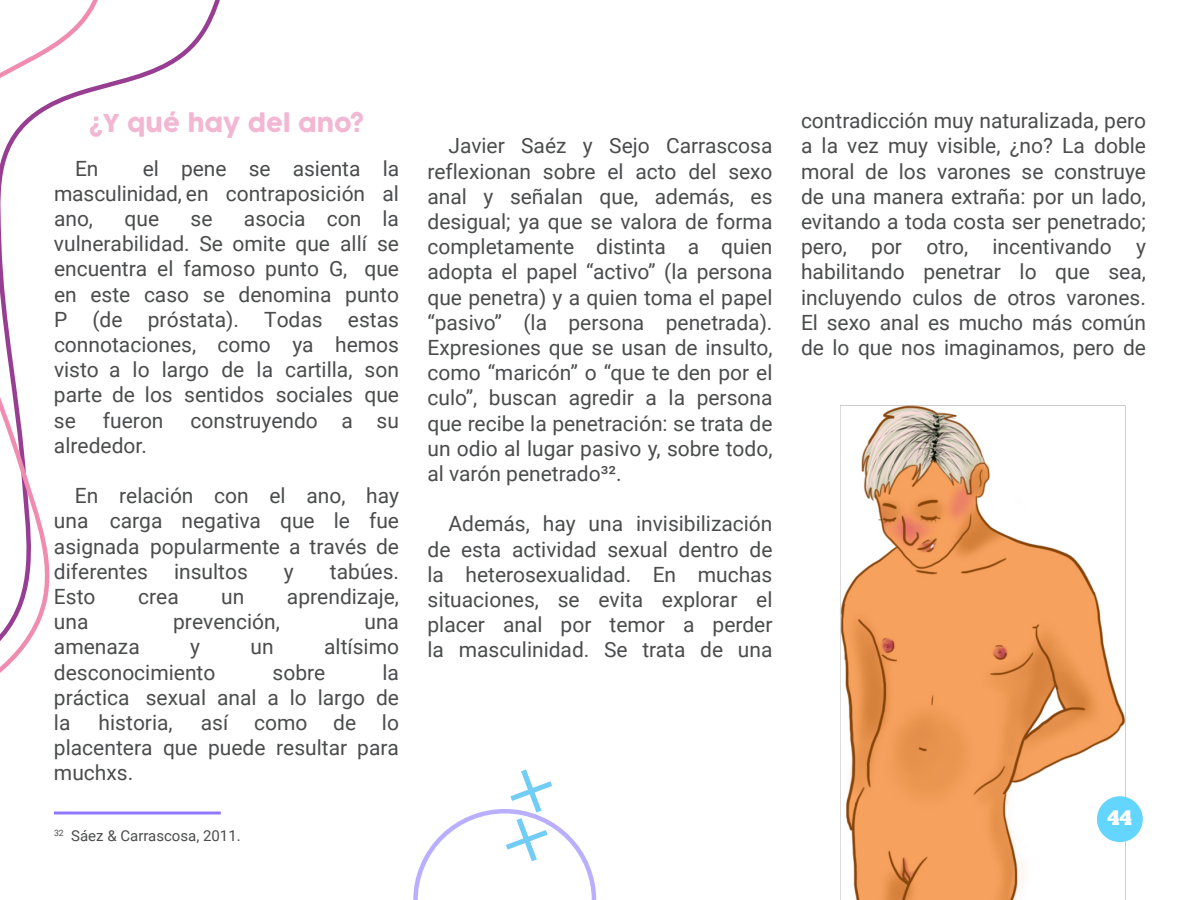
<style>
.page{position:relative;width:1200px;height:900px;background:#fff}
.page>*{position:absolute;margin:0;border:0;box-sizing:border-box;transform-origin:0 0}
.t1{font:24px "Cocogoose";color:#f2b7d2}
.t2{font:21px/25.2px "Roboto";color:#4b4c4d;text-align:justify}
.t3{font:21px "Chunk Five";color:#fff}
.t4{font:15px "Roboto";color:#4b4c4d}
</style>
<div class="page">
<img style="left:840px;top:405px;width:293px;height:495px">
<hr style="left:54px;top:812px;width:167px;height:2px;background:#9278ff">
<div style="left:1097px;top:796px;width:46px;height:46px;background:#63d5ff;border-radius:50%"></div>
<svg style="left:112px;top:0;width:108px;height:87px"></svg>
<svg style="left:0;top:0;width:112px;height:673px"></svg>
<svg style="left:413px;top:770px;width:184px;height:130px"></svg>
<p class="t1" style="left:89px;top:107px;width:276px">¿Y qué hay del ano?</p>
<p class="t2" style="left:75px;top:155px;width:25px">En</p>
<p class="t2" style="left:54px;top:155px;width:347px;text-indent:89px">el pene se asienta la masculinidad, en contraposición al ano,</p>
<p class="t2" style="left:54px;top:205px;width:347px;text-indent:190px">asocia con la vulnerabilidad. Se omite que allí se encuentra el famoso punto G, que en este caso se denomina punto P (de próstata). Todas estas connotaciones, como ya hemos visto a lo largo de la cartilla, son parte de los sentidos sociales que se</p>
<p class="t2" style="left:125px;top:205px;width:36px">que</p>
<p class="t2" style="left:191px;top:205px;width:23px">se</p>
<p class="t2" style="left:103px;top:407px;width:62px">fueron</p>
<p class="t2" style="left:191px;top:407px;width:210px">construyendo a su</p>
<p class="t2" style="left:54px;top:432px;width:94px">alrededor.</p>
<p class="t2" style="left:54px;top:482px;width:347px;text-indent:21px">En relación con el ano, hay una carga negativa que le fue asignada popularmente a través de diferentes insultos</p>
<p class="t2" style="left:284px;top:558px;width:11px">y</p>
<p class="t2" style="left:330px;top:558px;width:71px">tabúes.</p>
<p class="t2" style="left:54px;top:583px;width:43px">Esto</p>
<p class="t2" style="left:138px;top:583px;width:42px">crea</p>
<p class="t2" style="left:221px;top:583px;width:25px">un</p>
<p class="t2" style="left:287px;top:583px;width:114px">aprendizaje,</p>
<p class="t2" style="left:54px;top:608px;width:36px">una</p>
<p class="t2" style="left:173px;top:608px;width:108px">prevención,</p>
<p class="t2" style="left:364px;top:608px;width:36px">una</p>
<p class="t2" style="left:54px;top:634px;width:87px">amenaza</p>
<p class="t2" style="left:190px;top:634px;width:11px">y</p>
<p class="t2" style="left:251px;top:634px;width:25px">un</p>
<p class="t2" style="left:324px;top:634px;width:76px">altísimo</p>
<p class="t2" style="left:54px;top:659px;width:163px">desconocimiento</p>
<p class="t2" style="left:273px;top:659px;width:54px">sobre</p>
<p class="t2" style="left:54px;top:659px;width:347px;text-indent:329px">la práctica sexual anal a lo largo de la</p>
<p class="t2" style="left:54px;top:709px;width:347px;text-indent:147px">así como de lo placentera que puede resultar para muchxs.</p>
<p class="t2" style="left:99px;top:709px;width:76px">historia,</p>
<p class="t4" style="left:54px;top:825px;width:188px"><sup>32</sup> Sáez &amp; Carrascosa, 2011.</p>
<p class="t2" style="left:428px;top:133px;width:347px;text-indent:21px">Javier Saéz y Sejo Carrascosa reflexionan sobre el acto del sexo anal y señalan que, además, es desigual; ya que se valora de forma completamente distinta a quien adopta el papel “activo” (la persona que penetra) y a quien toma el papel “pasivo” (la persona penetrada).<br>Expresiones que se usan de insulto, como “maricón” o “que te den por el culo”, buscan agredir a la persona que recibe la penetración: se trata de un odio al lugar pasivo y, sobre todo, al varón penetrado32.</p>
<p class="t2" style="left:428px;top:511px;width:347px;text-indent:21px">Además, hay una invisibilización de esta actividad sexual dentro de la heterosexualidad. En muchas situaciones, se evita explorar el placer anal por temor a perder la masculinidad. Se trata de una</p>
<p class="t2" style="left:801px;top:107px;width:347px">contradicción muy naturalizada, pero a la vez muy visible, ¿no? La doble moral de los varones se construye de una manera extraña: por un lado, evitando a toda costa ser penetrado; pero, por otro, incentivando y habilitando penetrar lo que sea, incluyendo culos de otros varones.<br>El sexo anal es mucho más común de lo que nos imaginamos, pero de</p>
<p class="t3" style="left:1108px;top:805px;width:26px">44</p>
</div>
